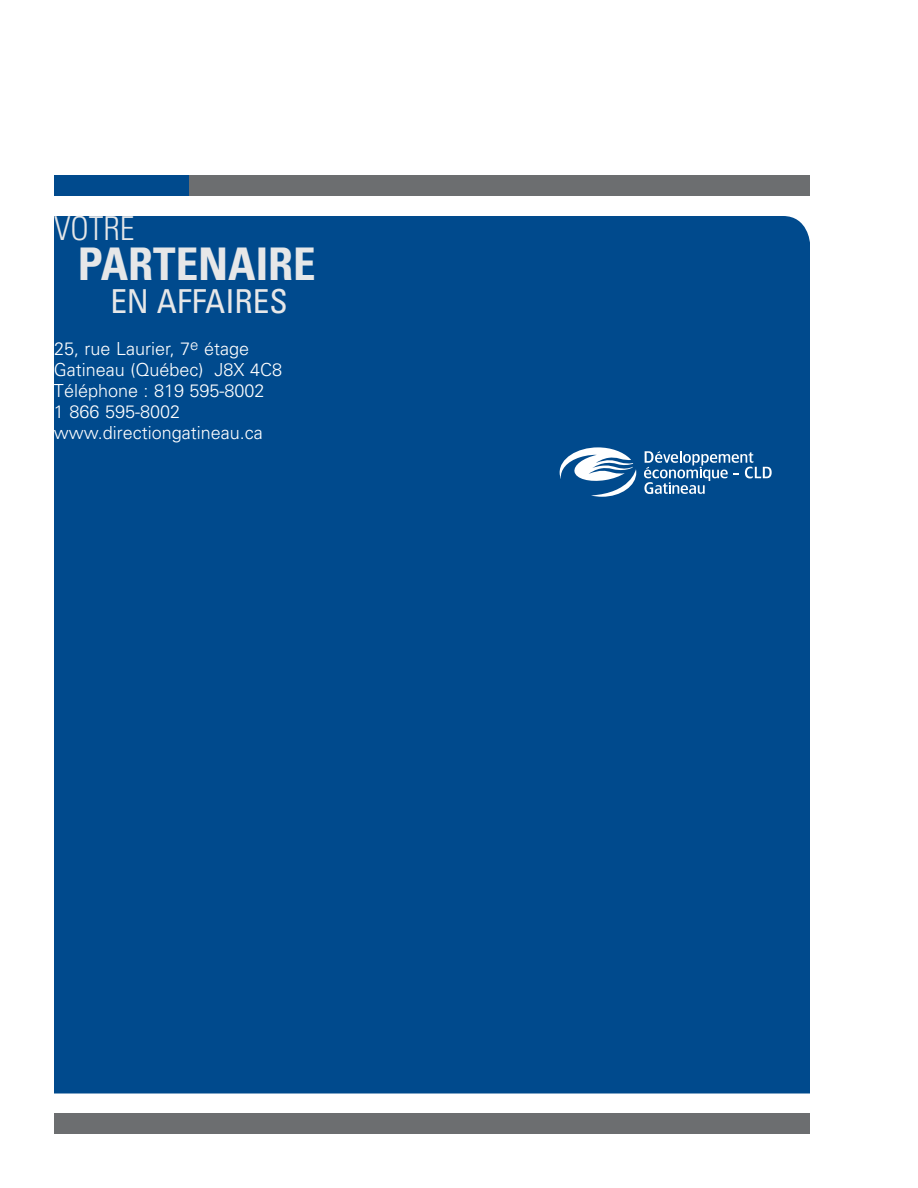
<style>
.page{position:relative;width:918px;height:1188px;background:#fff}
.page>*{position:absolute;margin:0;border:0;box-sizing:border-box;transform-origin:0 0}
.t1{font:700 condensed 45px "Univers";color:#e6e7e8}
.t2{font:condensed 33px "Univers";color:#e6e7e8}
.t3{font:300 condensed 33px "Univers";color:#e6e7e8}
.t4{font:300 18px/21px "Univers";color:#fff}
</style>
<div class="page">
<div style="left:54px;top:216px;width:756px;height:878px;background:#004a8d"></div>
<div style="left:54px;top:1114px;width:756px;height:20px;background:#6c6e70"></div>
<svg style="left:644px;top:451px;width:128px;height:43px;background:#3871a6"></svg>
<svg style="left:560px;top:447px;width:76px;height:50px"></svg>
<div style="left:54px;top:176px;width:756px;height:20px;background:#6c6e70"></div>
<div style="left:54px;top:176px;width:135px;height:20px;background:#004a8d"></div>
<h2 class="t3" style="left:54px;top:216px;width:82px">VOTRE</h2>
<h1 class="t1" style="left:78px;top:248px;width:239px">PARTENAIRE</h1>
<h2 class="t2" style="left:110px;top:289px;width:179px">EN AFFAIRES</h2>
<p class="t4" style="left:54px;top:340px;width:230px">25, rue Laurier, 7<sup>e</sup> étage<br>Gatineau (Québec) J8X 4C8<br>Téléphone : 819 595-8002<br>1 866 595-8002 www.directiongatineau.ca</p>
</div>
